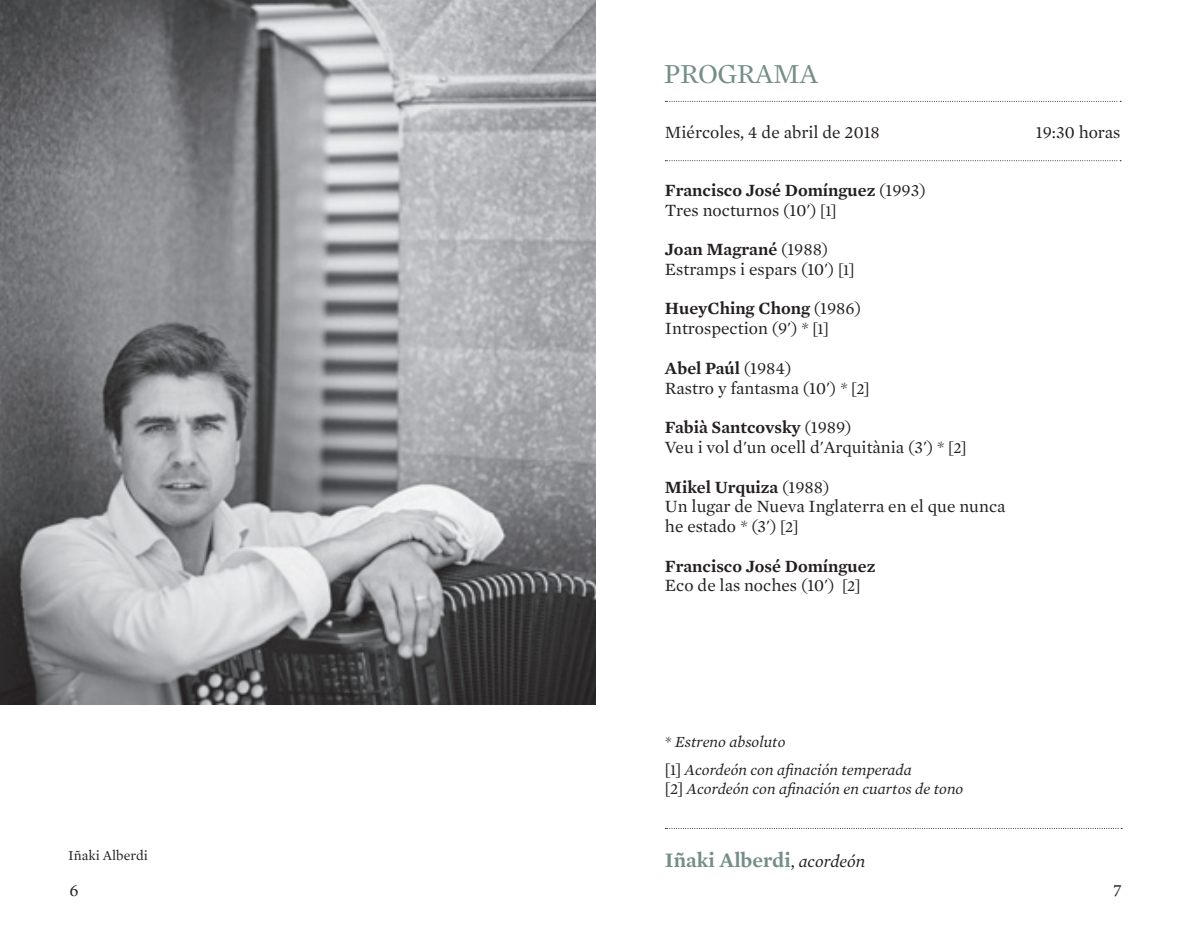
<style>
.page{position:relative;width:1191px;height:943px;background:#fff}
.page>*{position:absolute;margin:0;border:0;box-sizing:border-box;transform-origin:0 0}
.t1{font:28px "Mercury Text G1";letter-spacing:-.02em;color:#758e88}
.t2{font:600 21px "Mercury Text G1";color:#758e88}
.t3{font:17.5px/19.8px "Mercury Text G1";color:#231f20}
.t4{font:600 17.5px/19.8px "Mercury Text G1";letter-spacing:-.005em;color:#231f20}
.t5{font:italic 15.75px/27.3px "Mercury Text G1";color:#231f20}
.t6{font:14px "Mercury Text G1";color:#231f20}
.s1{font-weight:600}
.s2{font-size:15.75px}
.s3{font-style:italic}
.s4{font-weight:400}
.s5{font-weight:400;font-size:15.75px}
.s6{font-style:normal}
.s7{font-weight:400;font-size:17.5px;color:#231f20}
.s8{font-weight:400;font-style:italic;font-size:17.5px;color:#231f20}
</style>
<div class="page">
<svg style="left:665px;top:828px;width:457px;height:1px"></svg>
<svg style="left:665px;top:160px;width:456px;height:1px"></svg>
<svg style="left:665px;top:101px;width:456px;height:1px"></svg>
<img style="left:0;top:0;width:595px;height:704px">
<p class="t6" style="left:68px;top:845px;width:81px">Iñaki Alberdi</p>
<h1 class="t1" style="left:664px;top:53px;width:156px">PROGRAMA</h1>
<p class="t3" style="left:665px;top:121px;width:216px">Miércoles, 4 de abril de 2018</p>
<p class="t3" style="left:665px;top:179px;width:262px"><span class="s1">Francisco José Domínguez</span> (1993)<br>Tres nocturnos (10') <span class="s2">[1]</span></p>
<p class="t3" style="left:665px;top:238px;width:191px"><span class="s1">Joan Magrané</span> (1988)<br>Estramps i espars (10') <span class="s2">[1]</span></p>
<p class="t3" style="left:665px;top:298px;width:198px"><span class="s1">HueyChing Chong</span> (1986)<br>Introspection (9') <span class="s3">*</span> <span class="s2">[1]</span></p>
<p class="t3" style="left:665px;top:357px;width:206px"><span class="s1">Abel Paúl</span> (1984)<br>Rastro y fantasma (10') <span class="s3">*</span> <span class="s2">[2]</span></p>
<p class="t3" style="left:665px;top:416px;width:303px"><span class="s1">Fabià Santcovsky</span> (1989)<br>Veu i vol d'un ocell d'Arquitània (3') <span class="s3">*</span> <span class="s2">[2]</span></p>
<p class="t3" style="left:665px;top:476px;width:342px"><span class="s1">Mikel Urquiza</span> (1988)<br>Un lugar de Nueva Inglaterra en el que nunca he estado <span class="s3">*</span> (3') <span class="s2">[2]</span></p>
<p class="t4" style="left:665px;top:555px;width:212px">Francisco José Domínguez<br><span class="s4">Eco de las noches (10')</span> <span class="s5">[2]</span></p>
<p class="t3" style="left:1035px;top:121px;width:86px">19:30 horas</p>
<p class="t5" style="left:665px;top:727px;width:248px">* Estreno absoluto<br><span class="s6">[1]</span> Acordeón con afinación temperada</p>
<p class="t5" style="left:665px;top:774px;width:300px"><span class="s6">[2]</span> Acordeón con afinación en cuartos de tono</p>
<p class="t2" style="left:665px;top:844px;width:202px">Iñaki Alberdi<span class="s7">,</span> <span class="s8">acordeón</span></p>
<p class="t3" style="left:69px;top:879px;width:11px">6</p>
<p class="t3" style="left:1113px;top:879px;width:10px">7</p>
</div>
